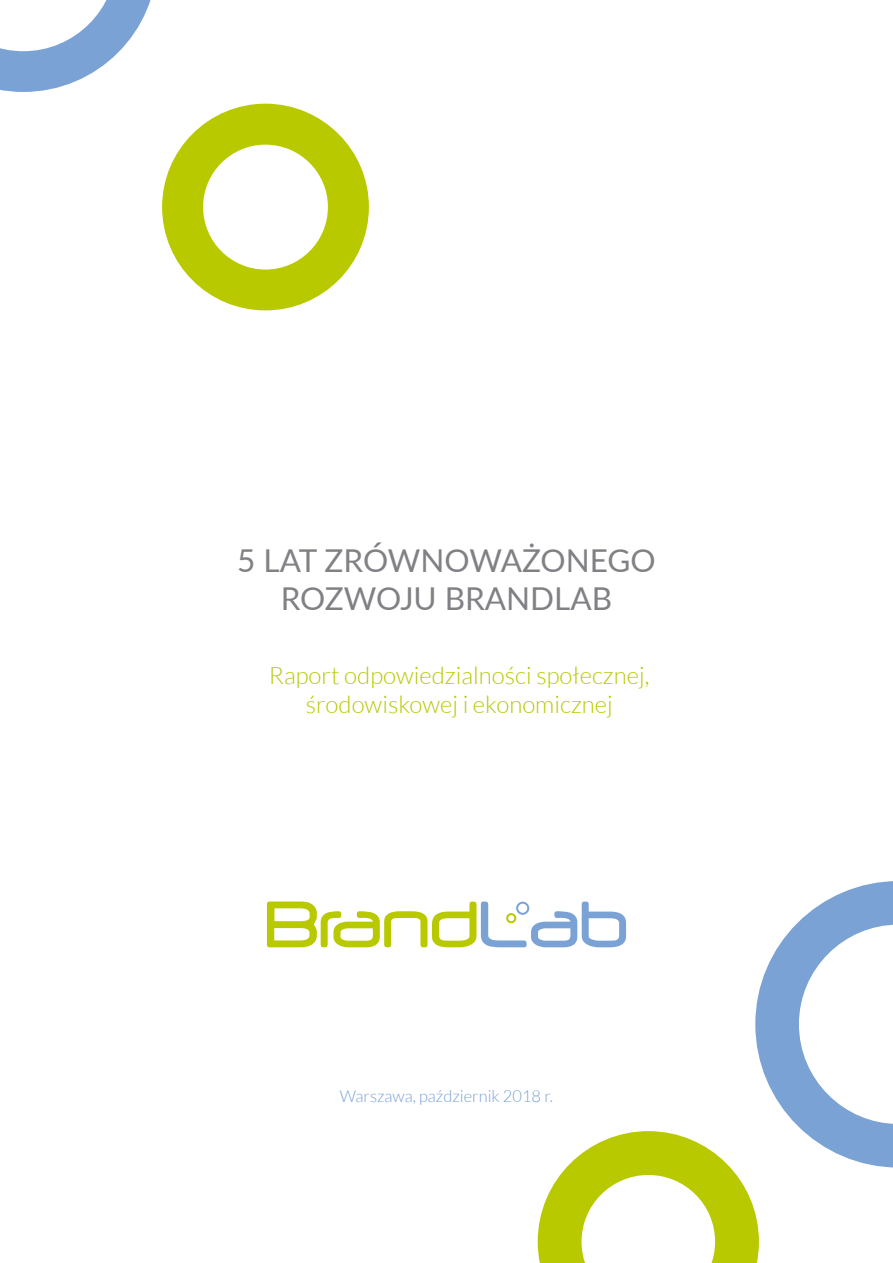
<style>
.page{position:relative;width:893px;height:1263px;background:#fff}
.page>*{position:absolute;margin:0;border:0;box-sizing:border-box;transform-origin:0 0}
.t1{font:31.5px/37.8px "Lato";color:#818084;text-align:center}
.t2{font:300 24px/28.8px "Lato";color:#b8c900;text-align:center}
.t3{font:300 16.5px "Lato";color:#7aa2d5}
</style>
<div class="page">
<svg style="left:267px;top:881px;width:626px;height:382px"></svg>
<svg style="left:0;top:0;width:151px;height:92px"></svg>
<svg style="left:162px;top:104px;width:207px;height:206px"></svg>
<h1 class="t1" style="left:237px;top:540px;width:420px">5 LAT ZRÓWNOWAŻONEGO<br>ROZWOJU BRANDLAB</h1>
<p class="t2" style="left:269px;top:661px;width:382px">Raport odpowiedzialności społecznej, środowiskowej i ekonomicznej</p>
<p class="t3" style="left:340px;top:1087px;width:215px">Warszawa, październik 2018 r.</p>
</div>
